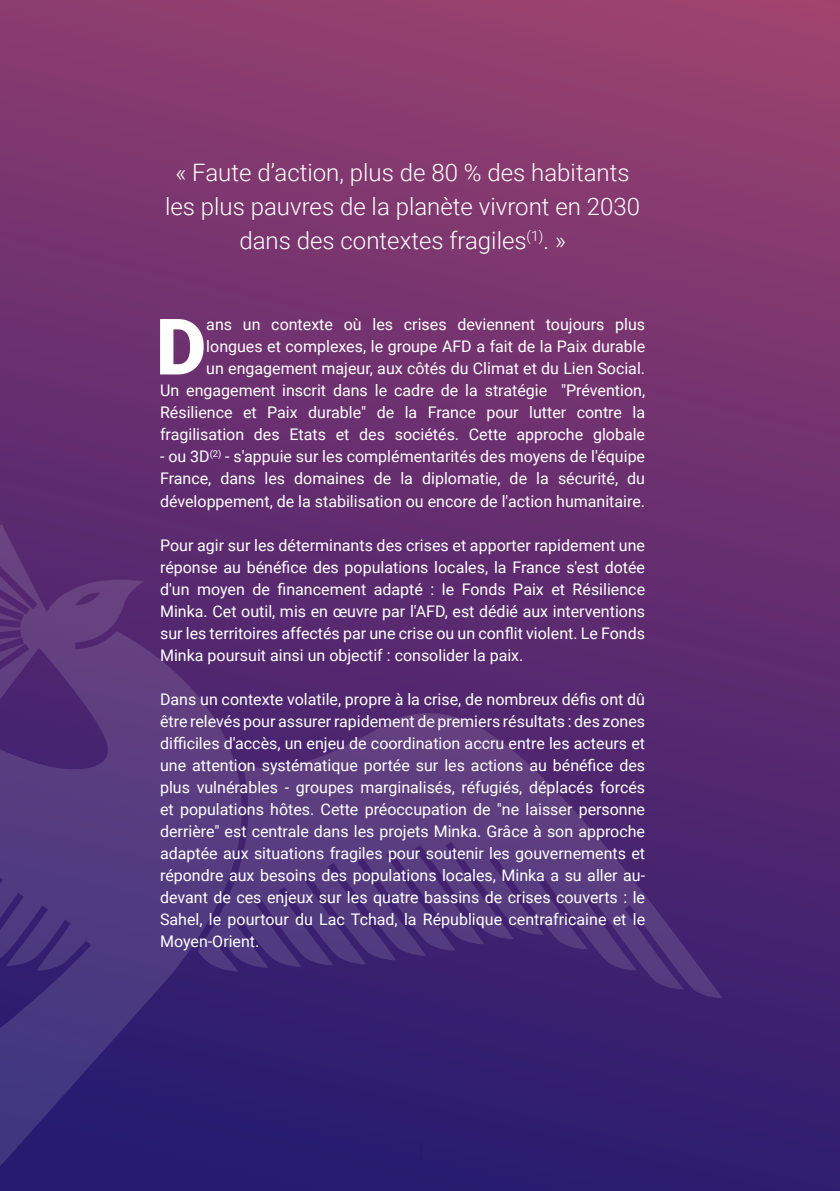
<style>
.page{position:relative;width:840px;height:1191px;background:#fff}
.page>*{position:absolute;margin:0;border:0;box-sizing:border-box;transform-origin:0 0}
.t1{font:900 77.8px "Roboto";color:#fff}
.t2{font:300 24px/34px "Roboto";color:#fff;text-align:center}
.t3{font:16px/22px "Roboto";color:#fff;text-align:justify}
</style>
<div class="page">
<div style="left:0;top:0;width:839px;height:1191px;background:linear-gradient(to bottom,#933e6f,#2b1b6f)"></div>
<hr style="left:420px;top:1141px;width:1px;height:50px;background:#261b6f">
<svg style="left:243px;top:711px;width:479px;height:287px"></svg>
<svg style="left:0;top:524px;width:243px;height:667px"></svg>
<h2 class="t2" style="left:165px;top:155px;width:476px">« Faute d’action, plus de 80 % des habitants les plus pauvres de la planète vivront en 2030 dans des contextes fragiles<sup>(1)</sup>. »</h2>
<p class="t3" style="left:160px;top:313px;width:486px;text-align:right">ans un contexte où les crises deviennent toujours plus longues et complexes, le groupe AFD a fait de la Paix durable<br>un engagement majeur, aux côtés du Climat et du Lien Social.<br>Un engagement inscrit dans le cadre de la stratégie "Prévention, Résilience et Paix durable" de la France pour lutter contre la fragilisation des Etats et des sociétés. Cette approche globale</p>
<p class="t3" style="left:160px;top:445px;width:486px">- ou 3D<sup>(2)</sup> - s'appuie sur les complémentarités des moyens de l'équipe France, dans les domaines de la diplomatie, de la sécurité, du développement, de la stabilisation ou encore de l'action humanitaire.</p>
<p class="t3" style="left:160px;top:533px;width:486px">Pour agir sur les déterminants des crises et apporter rapidement une réponse au bénéfice des populations locales, la France s'est dotée d'un moyen de financement adapté : le Fonds Paix et Résilience Minka. Cet outil, mis en œuvre par l'AFD, est dédié aux interventions sur les territoires affectés par une crise ou un conflit violent. Le Fonds Minka poursuit ainsi un objectif : consolider la paix.</p>
<p class="t3" style="left:160px;top:687px;width:486px">Dans un contexte volatile, propre à la crise, de nombreux défis ont dû être relevés pour assurer rapidement de premiers résultats : des zones difficiles d'accès, un enjeu de coordination accru entre les acteurs et une attention systématique portée sur les actions au bénéfice des plus vulnérables - groupes marginalisés, réfugiés, déplacés forcés et populations hôtes. Cette préoccupation de "ne laisser personne derrière" est centrale dans les projets Minka. Grâce à son approche adaptée aux situations fragiles pour soutenir les gouvernements et répondre aux besoins des populations locales, Minka a su aller au&shy;devant de ces enjeux sur les quatre bassins de crises couverts : le Sahel, le pourtour du Lac Tchad, la République centrafricaine et le Moyen-Orient.</p>
<h1 class="t1" style="left:156px;top:292px;width:52px">D</h1>
</div>
